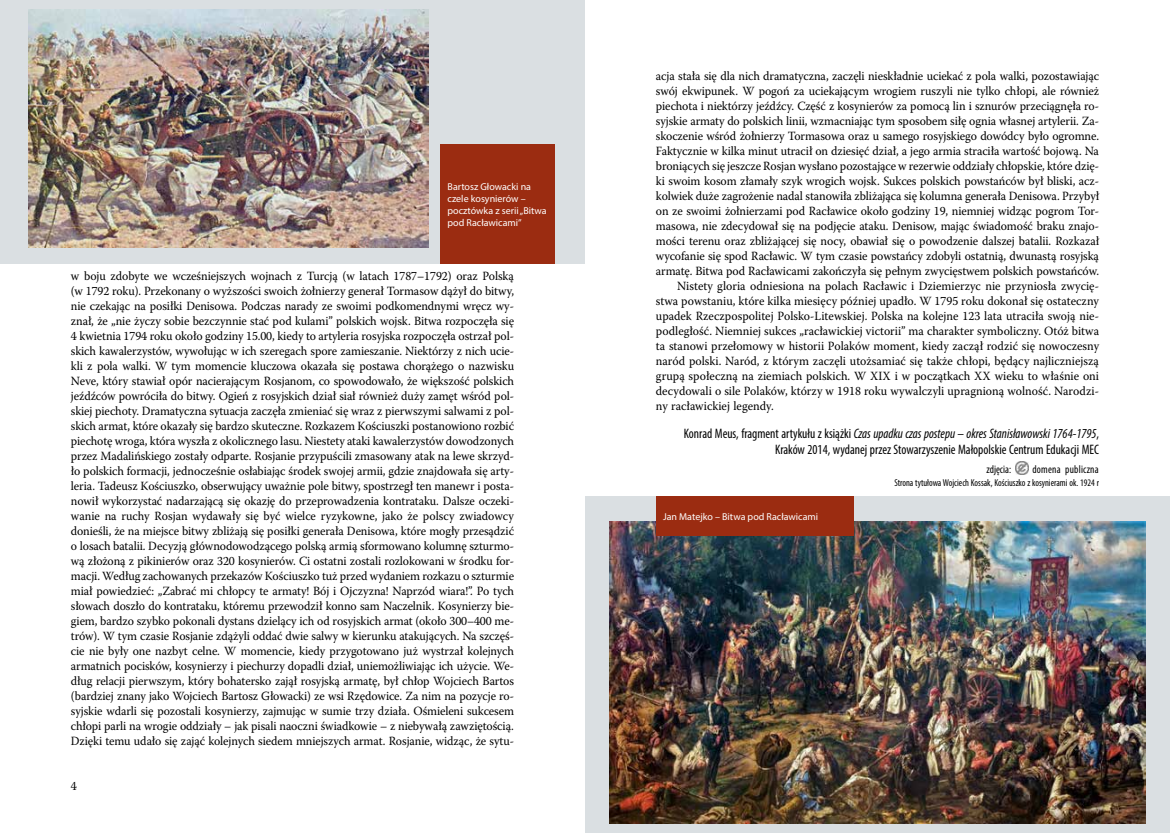
<style>
.page{position:relative;width:1170px;height:833px;background:#fff}
.page>*{position:absolute;margin:0;border:0;box-sizing:border-box;transform-origin:0 0}
.t1{font:condensed 13.75px/16.5px "Myriad Pro";color:#000;text-align:right;scale:.95 1}
.t2{font:12.5px/15px "Warnock Pro";letter-spacing:-.005em;color:#000;text-align:justify;scale:.95 1}
.t3{font:condensed 11.25px "Myriad Pro";letter-spacing:.02em;color:#000;scale:.95 1}
.t4{font:condensed 11.25px "Myriad Pro";color:#000;scale:.95 1}
.t5{font:10px/12px "Myriad Pro";color:#fff}
.t6{font:condensed 10px "Myriad Pro";color:#000;scale:.95 1}
.s1{font-style:italic}
</style>
<div class="page">
<div style="left:0;top:0;width:585px;height:263px;background:#dadfe2"></div>
<div style="left:585px;top:496px;width:584px;height:337px;background:#dadfe2"></div>
<img style="left:28px;top:10px;width:400px;height:237px">
<img style="left:609px;top:521px;width:536px;height:302px">
<div style="left:440px;top:144px;width:115px;height:120px;background:#9b2c11"></div>
<img style="left:1015px;top:461px;width:13px;height:14px">
<div style="left:656px;top:496px;width:197px;height:40px;background:#9b2c11"></div>
<p class="t5" style="left:447px;top:180px;width:100px">Bartosz Głowacki na czele kosynierów – pocztówka z serii „Bitwa pod Racławicami”</p>
<p class="t2" style="left:71px;top:268px;width:468px">w boju zdobyte we wcześniejszych wojnach z Turcją (w latach 1787–1792) oraz Polską (w 1792 roku). Przekonany o wyższości swoich żołnierzy generał Tormasow dążył do bitwy, nie czekając na posiłki Denisowa. Podczas narady ze swoimi podkomendnymi wręcz wy&shy;znał, że „nie życzy sobie bezczynnie stać pod kulami” polskich wojsk. Bitwa rozpoczęła się 4 kwietnia 1794 roku około godziny 15.00, kiedy to artyleria rosyjska rozpoczęła ostrzał pol&shy;skich kawalerzystów, wywołując w ich szeregach spore zamieszanie. Niektórzy z nich ucie&shy;kli z pola walki. W tym momencie kluczowa okazała się postawa chorążego o nazwisku Neve, który stawiał opór nacierającym Rosjanom, co spowodowało, że większość polskich jeźdźców powróciła do bitwy. Ogień z rosyjskich dział siał również duży zamęt wśród pol&shy;skiej piechoty. Dramatyczna sytuacja zaczęła zmieniać się wraz z pierwszymi salwami z pol&shy;skich armat, które okazały się bardzo skuteczne. Rozkazem Kościuszki postanowiono rozbić piechotę wroga, która wyszła z okolicznego lasu. Niestety ataki kawalerzystów dowodzonych przez Madalińskiego zostały odparte. Rosjanie przypuścili zmasowany atak na lewe skrzyd&shy;ło polskich formacji, jednocześnie osłabiając środek swojej armii, gdzie znajdowała się arty&shy;leria. Tadeusz Kościuszko, obserwujący uważnie pole bitwy, spostrzegł ten manewr i posta&shy;nowił wykorzystać nadarzającą się okazję do przeprowadzenia kontrataku. Dalsze oczeki&shy;wanie na ruchy Rosjan wydawały się być wielce ryzykowne, jako że polscy zwiadowcy donieśli, że na miejsce bitwy zbliżają się posiłki generała Denisowa, które mogły przesądzić o losach batalii. Decyzją głównodowodzącego polską armią sformowano kolumnę szturmo&shy;wą złożoną z pikinierów oraz 320 kosynierów. Ci ostatni zostali rozlokowani w środku for&shy;macji. Według zachowanych przekazów Kościuszko tuż przed wydaniem rozkazu o szturmie miał powiedzieć: „Zabrać mi chłopcy te armaty! Bój i Ojczyzna! Naprzód wiara!”. Po tych słowach doszło do kontrataku, któremu przewodził konno sam Naczelnik. Kosynierzy bie&shy;giem, bardzo szybko pokonali dystans dzielący ich od rosyjskich armat (około 300–400 me&shy;trów). W tym czasie Rosjanie zdążyli oddać dwie salwy w kierunku atakujących. Na szczęś&shy;cie nie były one nazbyt celne. W momencie, kiedy przygotowano już wystrzał kolejnych armatnich pocisków, kosynierzy i piechurzy dopadli dział, uniemożliwiając ich użycie. We&shy;dług relacji pierwszym, który bohatersko zajął rosyjską armatę, był chłop Wojciech Bartos (bardziej znany jako Wojciech Bartosz Głowacki) ze wsi Rzędowice. Za nim na pozycje ro&shy;syjskie wdarli się pozostali kosynierzy, zajmując w sumie trzy działa. Ośmieleni sukcesem chłopi parli na wrogie oddziały – jak pisali naoczni świadkowie – z niebywałą zawziętością.<br>Dzięki temu udało się zająć kolejnych siedem mniejszych armat. Rosjanie, widząc, że sytu-</p>
<p class="t2" style="left:71px;top:778px;width:8px">4</p>
<p class="t2" style="left:656px;top:68px;width:468px">acja stała się dla nich dramatyczna, zaczęli nieskładnie uciekać z pola walki, pozostawiając</p>
<p class="t2" style="left:656px;top:83px;width:468px">swój ekwipunek. W pogoń za uciekającym wrogiem ruszyli nie tylko chłopi, ale również</p>
<p class="t2" style="left:656px;top:98px;width:468px">piechota i niektórzy jeźdźcy. Część z kosynierów za pomocą lin i sznurów przeciągnęła ro-</p>
<p class="t2" style="left:656px;top:113px;width:468px">syjskie armaty do polskich linii, wzmacniając tym sposobem siłę ognia własnej artylerii. Za-</p>
<p class="t2" style="left:656px;top:128px;width:468px">skoczenie wśród żołnierzy Tormasowa oraz u samego rosyjskiego dowódcy było ogromne.</p>
<p class="t2" style="left:656px;top:143px;width:468px">Faktycznie w kilka minut utracił on dziesięć dział, a jego armia straciła wartość bojową. Na</p>
<p class="t2" style="left:656px;top:158px;width:468px">broniących się jeszcze Rosjan wysłano pozostające w rezerwie oddziały chłopskie, które dzię-</p>
<p class="t2" style="left:656px;top:173px;width:468px">ki swoim kosom złamały szyk wrogich wojsk. Sukces polskich powstańców był bliski, acz-</p>
<p class="t2" style="left:656px;top:188px;width:468px">kolwiek duże zagrożenie nadal stanowiła zbliżająca się kolumna generała Denisowa. Przybył</p>
<p class="t2" style="left:656px;top:203px;width:468px">on ze swoimi żołnierzami pod Racławice około godziny 19, niemniej widząc pogrom Tor-</p>
<p class="t2" style="left:656px;top:218px;width:468px">masowa, nie zdecydował się na podjęcie ataku. Denisow, mając świadomość braku znajo-</p>
<p class="t2" style="left:656px;top:233px;width:468px">mości terenu oraz zbliżającej się nocy, obawiał się o powodzenie dalszej batalii. Rozkazał</p>
<p class="t2" style="left:656px;top:248px;width:468px">wycofanie się spod Racławic. W tym czasie powstańcy zdobyli ostatnią, dwunastą rosyjską</p>
<p class="t2" style="left:656px;top:263px;width:468px">armatę. Bitwa pod Racławicami zakończyła się pełnym zwycięstwem polskich powstańców.</p>
<p class="t2" style="left:677px;top:278px;width:445px">Nistety gloria odniesiona na polach Racławic i Dziemierzyc nie przyniosła zwycię-</p>
<p class="t2" style="left:656px;top:293px;width:468px">stwa powstaniu, które kilka miesięcy później upadło. W 1795 roku dokonał się ostateczny</p>
<p class="t2" style="left:656px;top:308px;width:468px">upadek Rzeczpospolitej Polsko-Litewskiej. Polska na kolejne 123 lata utraciła swoją nie-</p>
<p class="t2" style="left:656px;top:323px;width:468px">podległość. Niemniej sukces „racławickiej victorii” ma charakter symboliczny. Otóż bitwa</p>
<p class="t2" style="left:656px;top:338px;width:468px">ta stanowi przełomowy w historii Polaków moment, kiedy zaczął rodzić się nowoczesny</p>
<p class="t2" style="left:656px;top:353px;width:468px">naród polski. Naród, z którym zaczęli utożsamiać się także chłopi, będący najliczniejszą</p>
<p class="t2" style="left:656px;top:368px;width:468px">grupą społeczną na ziemiach polskich. W XIX i w początkach XX wieku to właśnie oni</p>
<p class="t2" style="left:656px;top:383px;width:468px">decydowali o sile Polaków, którzy w 1918 roku wywalczyli upragnioną wolność. Narodzi-</p>
<p class="t2" style="left:656px;top:398px;width:125px">ny racławickiej legendy.</p>
<p class="t1" style="left:683px;top:425px;width:438px">Konrad Meus, fragment artykułu z książki <span class="s1">Czas upadku czas postepu – okres Stanisławowski 1764-1795</span>,<br>Kraków 2014, wydanej przez Stowarzyszenie Małopolskie Centrum Edukacji MEC</p>
<p class="t4" style="left:986px;top:462px;width:27px">zdjęcia:</p>
<p class="t3" style="left:1032px;top:462px;width:71px">domena publiczna</p>
<p class="t5" style="left:663px;top:510px;width:157px">Jan Matejko – Bitwa pod Racławicami</p>
<p class="t6" style="left:894px;top:477px;width:217px">Strona tytułowa Wojciech Kossak, Kościuszko z kosynierami ok. 1924 r</p>
</div>
